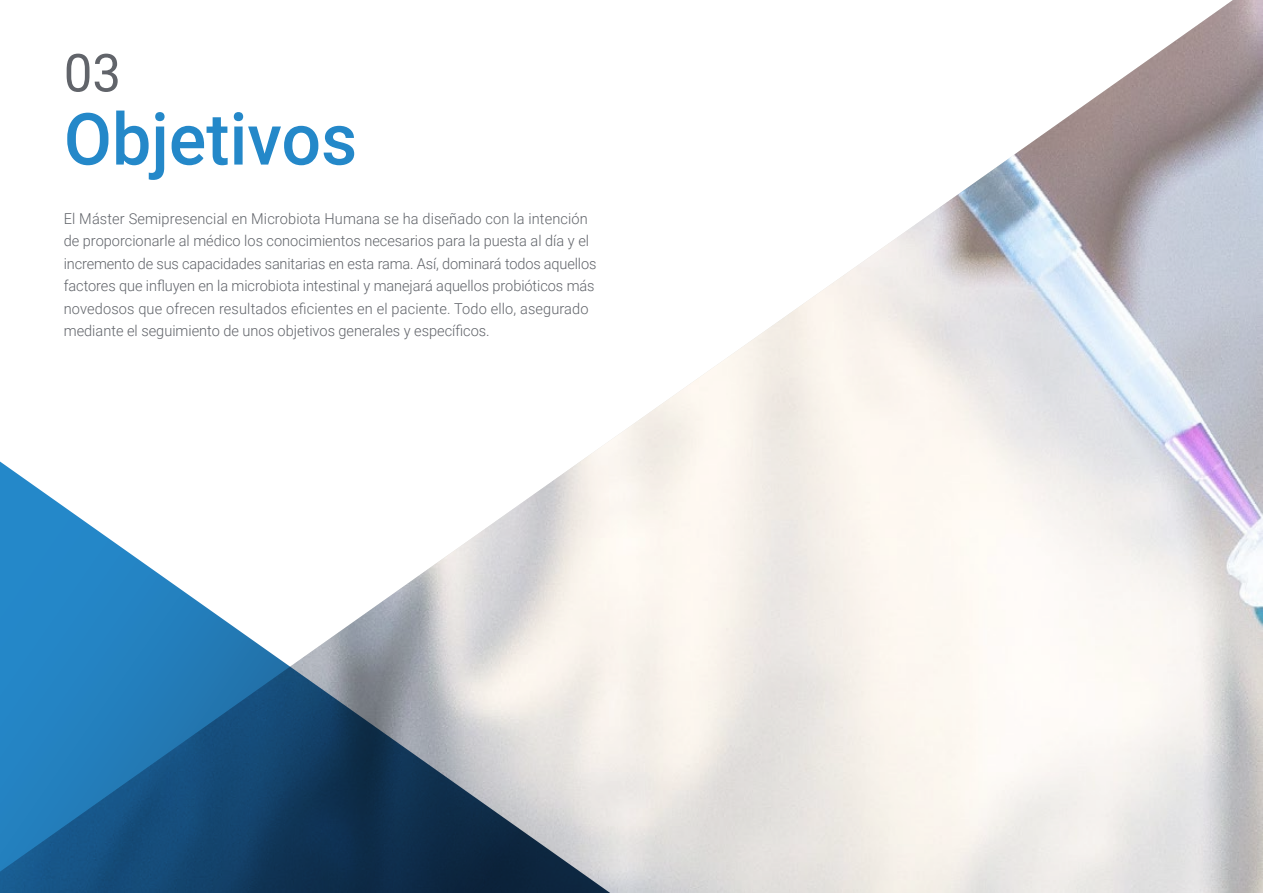
<style>
.page{position:relative;width:1263px;height:893px;background:#fff}
.page>*{position:absolute;margin:0;border:0;box-sizing:border-box;transform-origin:0 0}
.t1{font:500 72px "Roboto";color:#2488c9}
.t2{font:52.5px "Roboto";color:#61646a}
.t3{font:300 15px/22.5px "Roboto";color:#61646a}
</style>
<div class="page">
<img style="left:603px;top:0;width:660px;height:893px">
<svg style="left:0;top:446px;width:640px;height:447px"></svg>
<h2 class="t2" style="left:64px;top:36px;width:59px">03</h2>
<h1 class="t1" style="left:64px;top:89px;width:295px">Objetivos</h1>
<p class="t3" style="left:64px;top:207px;width:534px">El Máster Semipresencial en Microbiota Humana se ha diseñado con la intención de proporcionarle al médico los conocimientos necesarios para la puesta al día y el incremento de sus capacidades sanitarias en esta rama. Así, dominará todos aquellos factores que influyen en la microbiota intestinal y manejará aquellos probióticos más novedosos que ofrecen resultados eficientes en el paciente. Todo ello, asegurado mediante el seguimiento de unos objetivos generales y específicos.</p>
</div>
